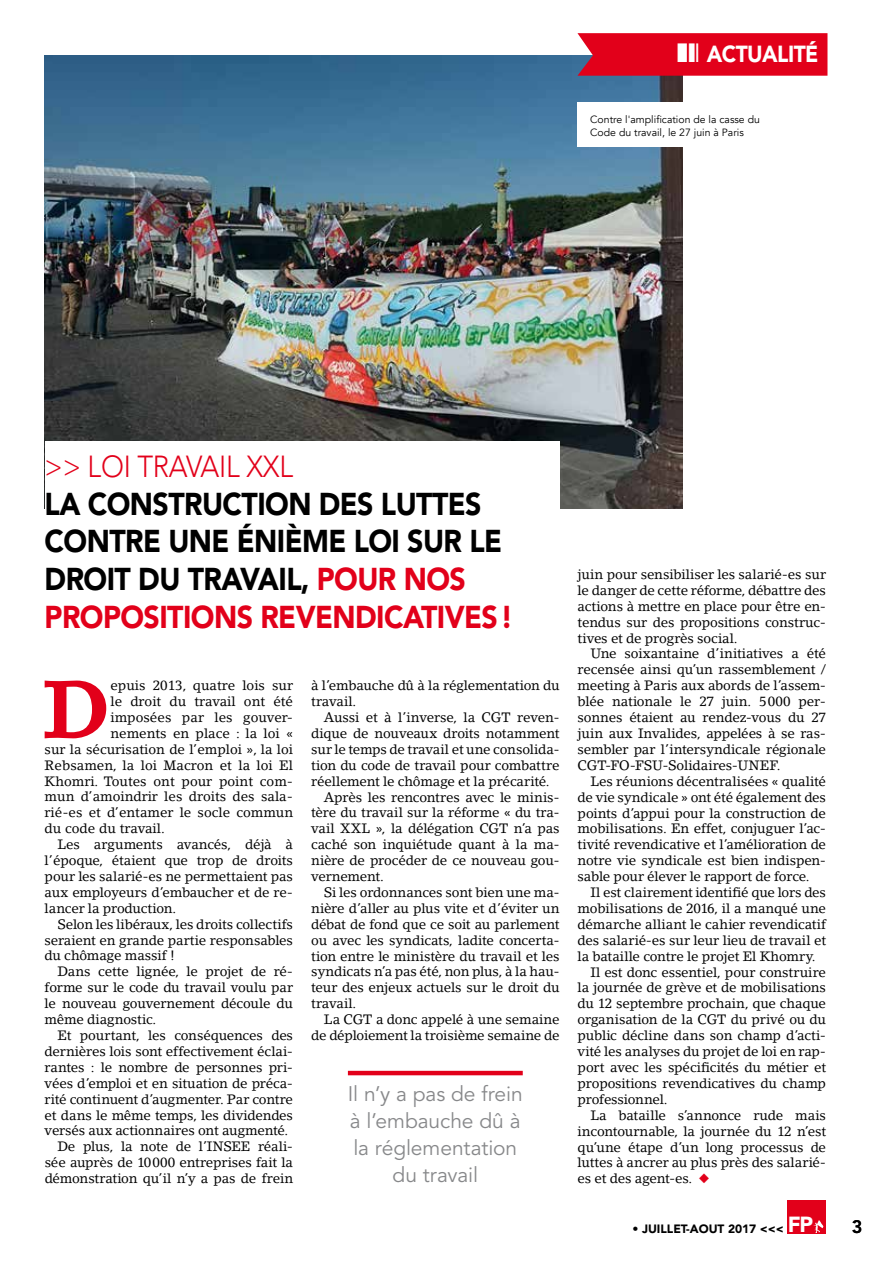
<style>
.page{position:relative;width:893px;height:1263px;background:#fff}
.page>*{position:absolute;margin:0;border:0;box-sizing:border-box;transform-origin:0 0}
.t1{font:700 81.15px "Lino Letter Std";color:#e2001a}
.t2{font:900 31.35px/37.8px "Avenir LT Std";letter-spacing:-.02em;color:#000;scale:.91 1}
.t3{font:300 30.15px "Avenir LT Std";letter-spacing:-.01em;color:#e2001a;scale:.91 1}
.t4{font:900 23.1px "Avenir LT Std";letter-spacing:-.025em;color:#fff;scale:.91 1}
.t5{font:21px/27px "Avenir LT Std";letter-spacing:-.005em;color:#87888a;text-align:center}
.t6{font:800 18px "Avenir LT Std";color:#000}
.t7{font:13.5px/15.9px "Lino Letter Std";letter-spacing:-.015em;color:#000;text-align:justify}
.t8{font:900 12px "Avenir LT Std";color:#000}
.t9{font:10.5px/12.6px "Avenir";color:#000}
.s1{color:#e2001a}
.s2{font-size:21.75px;color:#fff}
</style>
<div class="page">
<hr style="left:348px;top:1071px;width:175px;height:4px;background:#e2001a">
<img style="left:45px;top:56px;width:637px;height:453px">
<div style="left:788px;top:1200px;width:37px;height:33px;background:#e2001a"></div>
<svg style="left:814px;top:1220px;width:9px;height:13px"></svg>
<div style="left:45px;top:441px;width:515px;height:202px;background:#fff"></div>
<div style="left:577px;top:102px;width:236px;height:44px;background:#fff"></div>
<svg style="left:577px;top:33px;width:250px;height:43px;background:#df0822"></svg>
<h3 class="t4" style="left:707px;top:40px;width:124px">ACTUALITÉ</h3>
<p class="t9" style="left:590px;top:113px;width:171px">Contre l'amplification de la casse du<br>Code du travail, le 27 juin à Paris</p>
<h3 class="t3" style="left:45px;top:449px;width:275px">&gt;&gt; LOI TRAVAIL XXL</h3>
<h2 class="t2" style="left:45px;top:485px;width:516px">LA CONSTRUCTION DES LUTTES<br>CONTRE UNE ÉNIÈME LOI SUR LE<br>DROIT DU TRAVAIL, <span class="s1">POUR NOS<br>PROPOSITIONS REVENDICATIVES!</span></h2>
<h1 class="t1" style="left:42px;top:660px;width:69px">D</h1>
<p class="t7" style="left:110px;top:677px;width:184px">epuis 2013, quatre lois sur</p>
<p class="t7" style="left:110px;top:693px;width:184px">le droit du travail ont été</p>
<p class="t7" style="left:110px;top:709px;width:184px">imposées par les gouver-</p>
<p class="t7" style="left:110px;top:725px;width:184px">nements en place : la loi «</p>
<p class="t7" style="left:45px;top:741px;width:250px">sur la sécurisation de l’emploi », la loi</p>
<p class="t7" style="left:45px;top:757px;width:250px">Rebsamen, la loi Macron et la loi El</p>
<p class="t7" style="left:45px;top:773px;width:250px">Khomri. Toutes ont pour point com-</p>
<p class="t7" style="left:45px;top:789px;width:250px">mun d’amoindrir les droits des sala-</p>
<p class="t7" style="left:45px;top:805px;width:250px">rié-es et d’entamer le socle commun</p>
<p class="t7" style="left:45px;top:820px;width:122px">du code du travail.</p>
<p class="t7" style="left:57px;top:836px;width:237px">Les arguments avancés, déjà à</p>
<p class="t7" style="left:45px;top:852px;width:250px">l’époque, étaient que trop de droits</p>
<p class="t7" style="left:45px;top:868px;width:250px">pour les salarié-es ne permettaient pas</p>
<p class="t7" style="left:45px;top:884px;width:250px">aux employeurs d’embaucher et de re-</p>
<p class="t7" style="left:45px;top:900px;width:133px">lancer la production.</p>
<p class="t7" style="left:57px;top:916px;width:237px">Selon les libéraux, les droits collectifs</p>
<p class="t7" style="left:45px;top:932px;width:250px">seraient en grande partie responsables</p>
<p class="t7" style="left:45px;top:948px;width:132px">du chômage massif !</p>
<p class="t7" style="left:57px;top:964px;width:237px">Dans cette lignée, le projet de ré-</p>
<p class="t7" style="left:45px;top:979px;width:250px">forme sur le code du travail voulu par</p>
<p class="t7" style="left:45px;top:995px;width:250px">le nouveau gouvernement découle du</p>
<p class="t7" style="left:45px;top:1011px;width:113px">même diagnostic.</p>
<p class="t7" style="left:57px;top:1027px;width:237px">Et pourtant, les conséquences des</p>
<p class="t7" style="left:45px;top:1043px;width:250px">dernières lois sont effectivement éclai-</p>
<p class="t7" style="left:45px;top:1059px;width:250px">rantes : le nombre de personnes pri-</p>
<p class="t7" style="left:45px;top:1075px;width:250px">vées d’emploi et en situation de préca-</p>
<p class="t7" style="left:45px;top:1091px;width:250px">rité continuent d’augmenter. Par contre</p>
<p class="t7" style="left:45px;top:1107px;width:250px">et dans le même temps, les dividendes</p>
<p class="t7" style="left:45px;top:1123px;width:245px">versés aux actionnaires ont augmenté.</p>
<p class="t7" style="left:57px;top:1138px;width:237px">De plus, la note de l’INSEE réali-</p>
<p class="t7" style="left:45px;top:1154px;width:250px">sée auprès de 10000 entreprises fait la</p>
<p class="t7" style="left:45px;top:1170px;width:250px">démonstration qu’il n’y a pas de frein</p>
<p class="t7" style="left:311px;top:677px;width:250px">à l’embauche dû à la réglementation du travail.</p>
<p class="t7" style="left:324px;top:709px;width:237px">Aussi et à l’inverse, la CGT reven-</p>
<p class="t7" style="left:311px;top:725px;width:250px">dique de nouveaux droits notamment</p>
<p class="t7" style="left:311px;top:741px;width:250px">sur le temps de travail et une consolida-</p>
<p class="t7" style="left:311px;top:757px;width:250px">tion du code de travail pour combattre</p>
<p class="t7" style="left:311px;top:773px;width:240px">réellement le chômage et la précarité.</p>
<p class="t7" style="left:324px;top:789px;width:237px">Après les rencontres avec le minis-</p>
<p class="t7" style="left:311px;top:805px;width:250px">tère du travail sur la réforme « du tra-</p>
<p class="t7" style="left:311px;top:820px;width:250px">vail XXL », la délégation CGT n’a pas</p>
<p class="t7" style="left:311px;top:836px;width:250px">caché son inquiétude quant à la ma-</p>
<p class="t7" style="left:311px;top:852px;width:250px">nière de procéder de ce nouveau gou-</p>
<p class="t7" style="left:311px;top:868px;width:74px">vernement.</p>
<p class="t7" style="left:324px;top:884px;width:237px">Si les ordonnances sont bien une ma-</p>
<p class="t7" style="left:311px;top:900px;width:250px">nière d’aller au plus vite et d’éviter un</p>
<p class="t7" style="left:311px;top:916px;width:250px">débat de fond que ce soit au parlement</p>
<p class="t7" style="left:311px;top:932px;width:250px">ou avec les syndicats, ladite concerta-</p>
<p class="t7" style="left:311px;top:948px;width:250px">tion entre le ministère du travail et les</p>
<p class="t7" style="left:311px;top:964px;width:250px">syndicats n’a pas été, non plus, à la hau-</p>
<p class="t7" style="left:311px;top:980px;width:250px">teur des enjeux actuels sur le droit du</p>
<p class="t7" style="left:311px;top:995px;width:47px">travail.</p>
<p class="t7" style="left:324px;top:1011px;width:237px">La CGT a donc appelé à une semaine</p>
<p class="t7" style="left:311px;top:1027px;width:250px">de déploiement la troisième semaine de</p>
<h3 class="t5" style="left:348px;top:1081px;width:176px">Il n’y a pas de frein à l’embauche dû à la réglementation du travail</h3>
<p class="t7" style="left:578px;top:566px;width:250px">juin pour sensibiliser les salarié-es sur le danger de cette réforme, débattre des actions à mettre en place pour être en&shy;tendus sur des propositions construc&shy;tives et de progrès social.</p>
<p class="t7" style="left:578px;top:646px;width:250px;text-indent:13px">Une soixantaine d’initiatives a été recensée ainsi qu’un rassemblement / meeting à Paris aux abords de l’assem&shy;blée nationale le 27 juin. 5000 per&shy;sonnes étaient au rendez-vous du 27 juin aux Invalides, appelées à se ras&shy;sembler par l’intersyndicale régionale CGT-FO-FSU-Solidaires-UNEF.</p>
<p class="t7" style="left:578px;top:773px;width:250px;text-indent:13px">Les réunions décentralisées « qualité de vie syndicale » ont été également des points d’appui pour la construction de mobilisations. En effet, conjuguer l’ac&shy;tivité revendicative et l’amélioration de notre vie syndicale est bien indispen&shy;sable pour élever le rapport de force.</p>
<p class="t7" style="left:590px;top:884px;width:237px">Il est clairement identifié que lors des</p>
<p class="t7" style="left:578px;top:900px;width:250px">mobilisations de 2016, il a manqué une</p>
<p class="t7" style="left:578px;top:916px;width:250px">démarche alliant le cahier revendicatif</p>
<p class="t7" style="left:578px;top:932px;width:250px">des salarié-es sur leur lieu de travail et</p>
<p class="t7" style="left:578px;top:948px;width:240px">la bataille contre le projet El Khomry.</p>
<p class="t7" style="left:590px;top:964px;width:237px">Il est donc essentiel, pour construire</p>
<p class="t7" style="left:578px;top:980px;width:250px">la journée de grève et de mobilisations</p>
<p class="t7" style="left:578px;top:996px;width:250px">du 12 septembre prochain, que chaque</p>
<p class="t7" style="left:578px;top:1011px;width:250px">organisation de la CGT du privé ou du</p>
<p class="t7" style="left:578px;top:1027px;width:250px">public décline dans son champ d’acti-</p>
<p class="t7" style="left:578px;top:1043px;width:250px">vité les analyses du projet de loi en rap-</p>
<p class="t7" style="left:578px;top:1059px;width:250px">port avec les spécificités du métier et</p>
<p class="t7" style="left:578px;top:1075px;width:250px">propositions revendicatives du champ</p>
<p class="t7" style="left:578px;top:1091px;width:92px">professionnel.</p>
<p class="t7" style="left:590px;top:1107px;width:237px">La bataille s’annonce rude mais</p>
<p class="t7" style="left:578px;top:1123px;width:250px">incontournable, la journée du 12 n’est</p>
<p class="t7" style="left:578px;top:1139px;width:250px">qu’une étape d’un long processus de</p>
<p class="t7" style="left:578px;top:1155px;width:250px">luttes à ancrer au plus près des salarié-</p>
<p class="t7" style="left:578px;top:1170px;width:133px">es et des agent-es. <span class="s1">◆</span></p>
<p class="t8" style="left:632px;top:1222px;width:182px">• JUILLET-AOUT 2017 &lt;&lt;&lt; <span class="s2">FP</span></p>
<h3 class="t6" style="left:852px;top:1216px;width:12px">3</h3>
</div>
